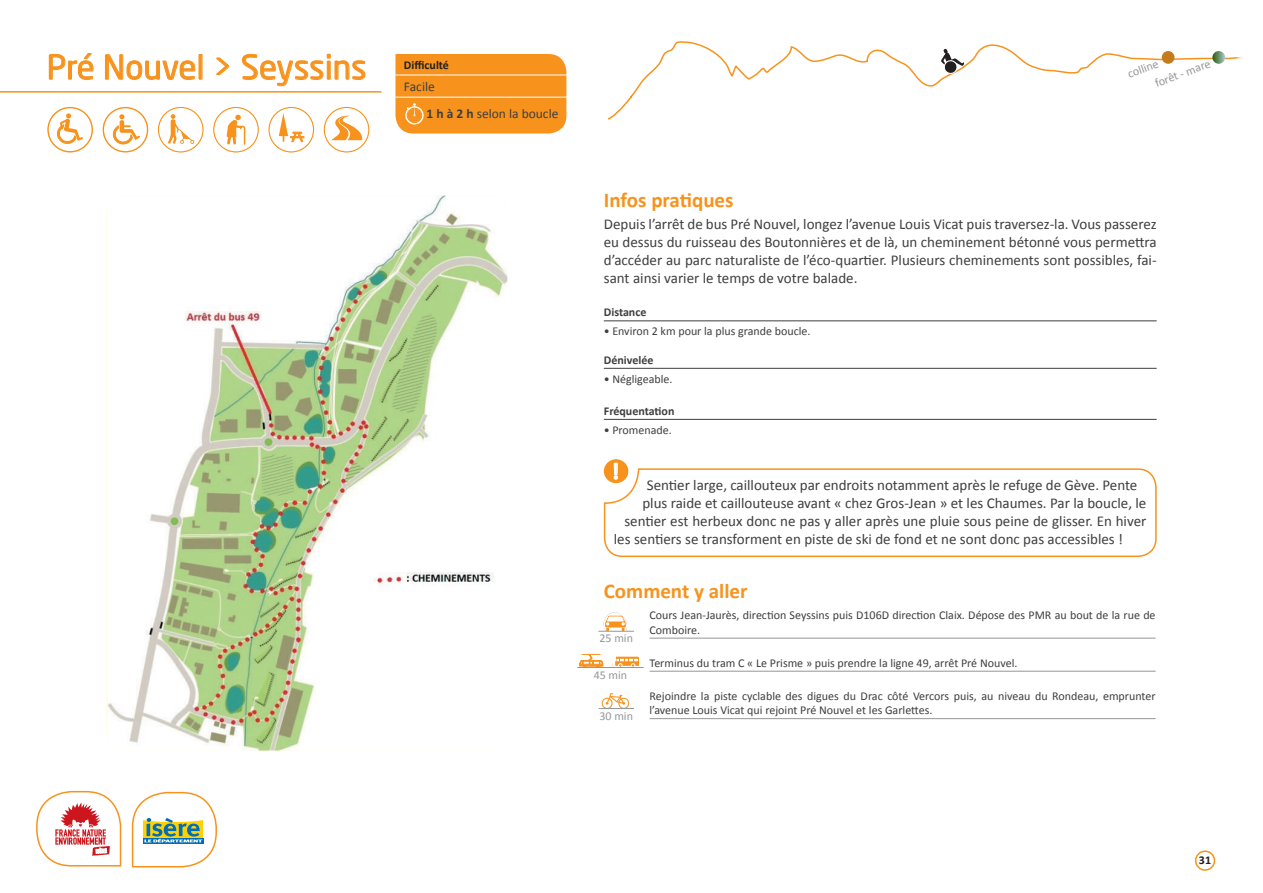
<style>
.page{position:relative;width:1263px;height:893px;background:#fff}
.page>*{position:absolute;margin:0;border:0;box-sizing:border-box;transform-origin:0 0}
.t1{font:33px "Neo Sans Std";color:#f7931d}
.t2{font:700 23.55px "Calibri";color:#fff}
.t3{font:700 21px "Calibri";color:#f7931d}
.t4{font:15px/18px "Calibri";color:#3e3e3f;text-align:justify}
.t5{font:13.5px "Calibri";color:#3e3e3f}
.t6{font:13.35px "Calibri";color:#3e3e3f}
.t7{font:12px/14.4px "Calibri";color:#3e3e3f}
.t8{font:12px/17.9px "Calibri";color:#939598}
.t9{font:700 12px "Calibri";color:#3e3e3f}
.t10{font:700 12px "Calibri";color:#231f20}
.s1{font-weight:700}
</style>
<div class="page">
<hr style="left:604px;top:321px;width:553px;height:1px;background:#3e3e3f">
<hr style="left:604px;top:368px;width:553px;height:1px;background:#3e3e3f">
<hr style="left:604px;top:419px;width:553px;height:1px;background:#3e3e3f">
<img style="left:108px;top:196px;width:399px;height:554px">
<svg style="left:49px;top:53px;width:45px;height:27px"></svg>
<svg style="left:105px;top:54px;width:91px;height:26px"></svg>
<div style="left:199px;top:54px;width:3px;height:25px;border:1px solid #f7931d"></div>
<svg style="left:216px;top:57px;width:13px;height:18px"></svg>
<svg style="left:242px;top:54px;width:124px;height:33px"></svg>
<svg style="left:131px;top:791px;width:86px;height:77px"></svg>
<svg style="left:36px;top:790px;width:86px;height:77px"></svg>
<svg style="left:395px;top:54px;width:171px;height:80px;background:#f79929"></svg>
<hr style="left:0;top:91px;width:381px;height:2px;background:#f7931d">
<svg style="left:603px;top:468px;width:554px;height:90px"></svg>
<div style="left:604px;top:459px;width:24px;height:24px;background:#f7931d;border-radius:50%"></div>
<svg style="left:614px;top:463px;width:4px;height:16px"></svg>
<div style="left:1195px;top:850px;width:20px;height:21px;border:2px solid #f7931d;border-radius:50%"></div>
<svg style="left:604px;top:612px;width:23px;height:19px"></svg>
<svg style="left:601px;top:693px;width:29px;height:15px"></svg>
<hr style="left:649px;top:638px;width:506px;height:1px;background:#939598">
<hr style="left:649px;top:671px;width:506px;height:1px;background:#939598">
<hr style="left:649px;top:718px;width:506px;height:1px;background:#939598">
<hr style="left:598px;top:631px;width:36px;height:1px;background:#939598">
<hr style="left:598px;top:708px;width:36px;height:1px;background:#939598">
<svg style="left:607px;top:41px;width:636px;height:79px"></svg>
<svg style="left:48px;top:108px;width:44px;height:44px"></svg>
<div style="left:47px;top:107px;width:46px;height:46px;border:1px solid #f7931d;border-radius:50%"></div>
<svg style="left:56px;top:112px;width:29px;height:33px"></svg>
<svg style="left:103px;top:108px;width:45px;height:44px"></svg>
<div style="left:103px;top:107px;width:45px;height:46px;border:1px solid #f7931d;border-radius:50%"></div>
<svg style="left:112px;top:113px;width:29px;height:32px"></svg>
<svg style="left:158px;top:107px;width:45px;height:45px"></svg>
<div style="left:158px;top:107px;width:46px;height:45px;border:1px solid #f7931d;border-radius:50%"></div>
<svg style="left:168px;top:114px;width:26px;height:30px"></svg>
<div style="left:213px;top:107px;width:46px;height:45px;border:1px solid #f7931d;border-radius:50%"></div>
<svg style="left:227px;top:115px;width:18px;height:30px"></svg>
<svg style="left:269px;top:107px;width:45px;height:45px"></svg>
<div style="left:268px;top:107px;width:46px;height:45px;border:1px solid #f7931d;border-radius:50%"></div>
<svg style="left:279px;top:113px;width:25px;height:30px"></svg>
<svg style="left:324px;top:107px;width:45px;height:45px"></svg>
<div style="left:324px;top:107px;width:45px;height:45px;border:1px solid #f7931d;border-radius:50%"></div>
<svg style="left:329px;top:116px;width:34px;height:25px"></svg>
<svg style="left:578px;top:653px;width:26px;height:14px"></svg>
<svg style="left:612px;top:656px;width:27px;height:11px"></svg>
<hr style="left:577px;top:667px;width:67px;height:1px;background:#939598">
<h1 class="t1" style="left:47px;top:47px;width:321px">Pré Nouvel &gt; Seyssins</h1>
<p class="t10" style="left:404px;top:58px;width:47px">Difficulté</p>
<p class="t5" style="left:404px;top:78px;width:32px">Facile</p>
<p class="t6" style="left:427px;top:106px;width:133px"><span class="s1">1 h à 2 h</span> selon la boucle</p>
<p class="t8" style="left:1146px;top:57px;width:60px;text-indent:-23px;rotate:-20deg">colline<br>forêt - mare</p>
<h3 class="t3" style="left:604px;top:187px;width:131px">Infos pratiques</h3>
<p class="t4" style="left:604px;top:215px;width:554px">Depuis l’arrêt de bus Pré Nouvel, longez l’avenue Louis Vicat puis traversez-la. Vous passerez eu dessus du ruisseau des Boutonnières et de là, un cheminement bétonné vous permettra d’accéder au parc naturaliste de l’éco-quartier. Plusieurs cheminements sont possibles, fai&shy;sant ainsi varier le temps de votre balade.</p>
<p class="t9" style="left:604px;top:305px;width:44px">Distance</p>
<p class="t7" style="left:604px;top:323px;width:208px">• Environ 2 km pour la plus grande boucle.</p>
<p class="t9" style="left:604px;top:352px;width:51px">Dénivelée</p>
<p class="t7" style="left:604px;top:371px;width:70px">• Négligeable.</p>
<p class="t9" style="left:604px;top:403px;width:72px">Fréquentation</p>
<p class="t7" style="left:604px;top:422px;width:69px">• Promenade.</p>
<h2 class="t2" style="left:612px;top:457px;width:9px">!</h2>
<p class="t4" style="left:647px;top:475px;width:492px">Sentier large, caillouteux par endroits notamment après le refuge de Gève. Pente</p>
<p class="t4" style="left:642px;top:493px;width:505px">plus raide et caillouteuse avant « chez Gros-Jean » et les Chaumes. Par la boucle, le</p>
<p class="t4" style="left:624px;top:511px;width:524px">sentier est herbeux donc ne pas y aller après une pluie sous peine de glisser. En hiver</p>
<p class="t4" style="left:614px;top:529px;width:511px">les sentiers se transforment en piste de ski de fond et ne sont donc pas accessibles !</p>
<h3 class="t3" style="left:604px;top:578px;width:145px">Comment y aller</h3>
<p class="t7" style="left:649px;top:607px;width:507px">Cours Jean-Jaurès, direction Seyssins puis D106D direction Claix. Dépose des PMR au bout de la rue de<br>Comboire.</p>
<p class="t7" style="left:649px;top:655px;width:369px">Terminus du tram C « Le Prisme » puis prendre la ligne 49, arrêt Pré Nouvel.</p>
<p class="t7" style="left:649px;top:688px;width:507px">Rejoindre la piste cyclable des digues du Drac côté Vercors puis, au niveau du Rondeau, emprunter l’avenue Louis Vicat qui rejoint Pré Nouvel et les Garlettes.</p>
<p class="t8" style="left:599px;top:629px;width:35px">25 min</p>
<p class="t8" style="left:594px;top:665px;width:35px">45 min</p>
<p class="t8" style="left:599px;top:706px;width:35px">30 min</p>
<p class="t10" style="left:1199px;top:853px;width:14px">31</p>
</div>
